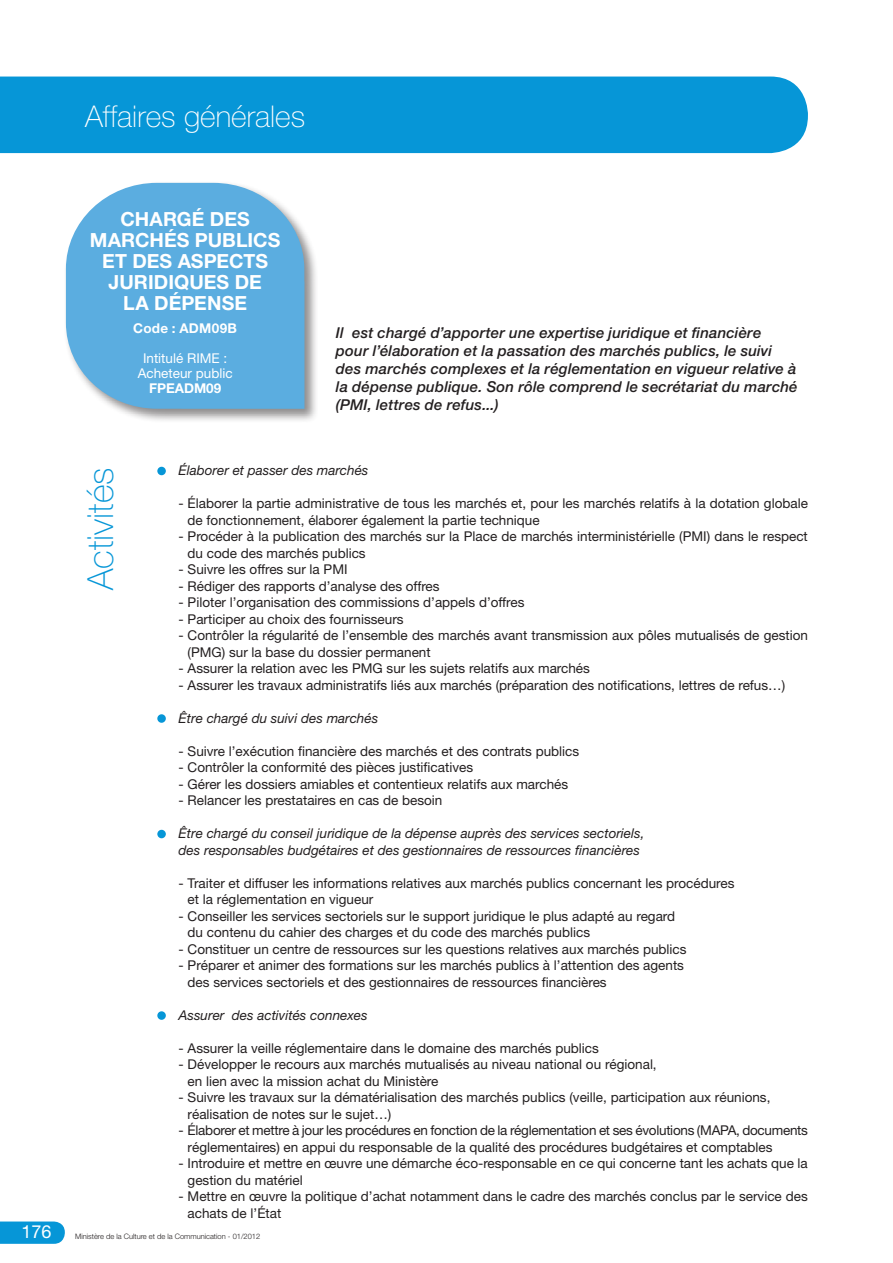
<style>
.page{position:relative;width:893px;height:1263px;background:#fff}
.page>*{position:absolute;margin:0;border:0;box-sizing:border-box;transform-origin:0 0}
.t1{font:100 36px "Helvetica Neue";color:#0696d7}
.t2{font:100 30px "Helvetica Neue";color:#fff}
.t3{font:700 19.5px/21px "Helvetica Neue";letter-spacing:.005em;color:#fff;text-align:center}
.t4{font:18px "Helvetica Neue";color:#fff}
._01_Définition_de_po{font:italic 500 15px/18px "Helvetica Neue";letter-spacing:.01em;color:#231f20}
._02-Texte_courant{font:13.5px/16.5px "Helvetica Neue";color:#231f20}
._02-Texte_courant-2{font:italic 13.5px/16.5px "Helvetica Neue";color:#231f20}
._02-Texte_courant-3{font:13.5px/16.5px "Helvetica Neue";letter-spacing:-.02em;color:#231f20}
.t5{font:13.5px "Helvetica Neue";color:#fff}
.t6{font:700 13.5px "Helvetica Neue";letter-spacing:.01em;color:#fff}
.t7{font:300 7.5px "Helvetica Neue";color:#231f20}
</style>
<div class="page">
<div style="left:0;top:77px;width:808px;height:76px;background:#0696d7"></div>
<div style="left:64px;top:181px;width:255px;height:242px;background:#231f20;opacity:.5"></div>
<svg style="left:66px;top:183px;width:238px;height:226px;background:#69b3e2"></svg>
<svg style="left:0;top:1221px;width:65px;height:23px"></svg>
<div style="left:157px;top:467px;width:9px;height:8px;background:#0696d7;border-radius:50%"></div>
<div style="left:157px;top:714px;width:9px;height:9px;background:#0696d7;border-radius:50%"></div>
<div style="left:157px;top:830px;width:9px;height:8px;background:#0696d7;border-radius:50%"></div>
<div style="left:157px;top:1011px;width:9px;height:9px;background:#0696d7;border-radius:50%"></div>
<p class="t2" style="left:85px;top:99px;width:222px">Affaires générales</p>
<p class="t3" style="left:90px;top:208px;width:192px">CHARGÉ DES<br>MARCHÉS PUBLICS<br>ET DES ASPECTS<br>JURIDIQUES DE<br>LA DÉPENSE</p>
<p class="t6" style="left:133px;top:320px;width:105px">Code : ADM09B</p>
<p class="t5" style="left:143px;top:350px;width:86px">Intitulé RIME :</p>
<p class="t5" style="left:138px;top:365px;width:96px">Acheteur public</p>
<p class="t6" style="left:149px;top:380px;width:74px">FPEADM09</p>
<p class="_01_Définition_de_po" style="left:336px;top:324px;width:463px">Il est chargé d’apporter une expertise juridique et financière pour l’élaboration et la passation des marchés publics, le suivi des marchés complexes et la réglementation en vigueur relative à la dépense publique. Son rôle comprend le secrétariat du marché (PMI, lettres de refus...)</p>
<p class="t1" style="left:80px;top:590px;width:124px;rotate:-90deg">Activités</p>
<p class="_02-Texte_courant-2" style="left:179px;top:462px;width:191px">Élaborer et passer des marchés</p>
<p class="_02-Texte_courant" style="left:188px;top:495px;width:622px;text-indent:-9px">- Élaborer la partie administrative de tous les marchés et, pour les marchés relatifs à la dotation globale de fonctionnement, élaborer également la partie technique</p>
<p class="_02-Texte_courant" style="left:188px;top:528px;width:622px;text-indent:-9px">- Procéder à la publication des marchés sur la Place de marchés interministérielle (PMI) dans le respect du code des marchés publics</p>
<p class="_02-Texte_courant" style="left:179px;top:561px;width:171px">- Suivre les offres sur la PMI</p>
<p class="_02-Texte_courant" style="left:179px;top:577px;width:263px">- Rédiger des rapports d’analyse des offres</p>
<p class="_02-Texte_courant" style="left:179px;top:594px;width:347px">- Piloter l’organisation des commissions d’appels d’offres</p>
<p class="_02-Texte_courant" style="left:179px;top:610px;width:227px">- Participer au choix des fournisseurs</p>
<p class="_02-Texte_courant" style="left:188px;top:627px;width:622px;text-indent:-9px">- Contrôler la régularité de l’ensemble des marchés avant transmission aux pôles mutualisés de gestion (PMG) sur la base du dossier permanent</p>
<p class="_02-Texte_courant" style="left:179px;top:660px;width:413px">- Assurer la relation avec les PMG sur les sujets relatifs aux marchés</p>
<p class="_02-Texte_courant" style="left:179px;top:676px;width:608px">- Assurer les travaux administratifs liés aux marchés (préparation des notifications, lettres de refus…)</p>
<p class="_02-Texte_courant-2" style="left:179px;top:709px;width:201px">Être chargé du suivi des marchés</p>
<p class="_02-Texte_courant" style="left:179px;top:742px;width:402px">- Suivre l’exécution financière des marchés et des contrats publics</p>
<p class="_02-Texte_courant" style="left:179px;top:759px;width:296px">- Contrôler la conformité des pièces justificatives</p>
<p class="_02-Texte_courant" style="left:179px;top:775px;width:391px">- Gérer les dossiers amiables et contentieux relatifs aux marchés</p>
<p class="_02-Texte_courant" style="left:179px;top:792px;width:265px">- Relancer les prestataires en cas de besoin</p>
<p class="_02-Texte_courant-2" style="left:179px;top:825px;width:467px">Être chargé du conseil juridique de la dépense auprès des services sectoriels, des responsables budgétaires et des gestionnaires de ressources financières</p>
<p class="_02-Texte_courant" style="left:188px;top:874px;width:548px;text-indent:-9px">- Traiter et diffuser les informations relatives aux marchés publics concernant les procédures et la réglementation en vigueur</p>
<p class="_02-Texte_courant" style="left:188px;top:907px;width:489px;text-indent:-9px">- Conseiller les services sectoriels sur le support juridique le plus adapté au regard du contenu du cahier des charges et du code des marchés publics</p>
<p class="_02-Texte_courant" style="left:179px;top:940px;width:509px">- Constituer un centre de ressources sur les questions relatives aux marchés publics</p>
<p class="_02-Texte_courant" style="left:188px;top:957px;width:498px;text-indent:-9px">- Préparer et animer des formations sur les marchés publics à l’attention des agents des services sectoriels et des gestionnaires de ressources financières</p>
<p class="_02-Texte_courant-2" style="left:179px;top:1006px;width:191px">Assurer des activités connexes</p>
<p class="_02-Texte_courant" style="left:179px;top:1039px;width:422px">- Assurer la veille réglementaire dans le domaine des marchés publics</p>
<p class="_02-Texte_courant" style="left:188px;top:1056px;width:471px;text-indent:-9px">- Développer le recours aux marchés mutualisés au niveau national ou régional, en lien avec la mission achat du Ministère</p>
<p class="_02-Texte_courant" style="left:188px;top:1089px;width:584px;text-indent:-9px">- Suivre les travaux sur la dématérialisation des marchés publics (veille, participation aux réunions, réalisation de notes sur le sujet…)</p>
<p class="_02-Texte_courant-3" style="left:188px;top:1122px;width:622px;text-indent:-9px">- Élaborer et mettre à jour les procédures en fonction de la réglementation et ses évolutions (MAPA, documents réglementaires) en appui du responsable de la qualité des procédures budgétaires et comptables</p>
<p class="_02-Texte_courant" style="left:188px;top:1155px;width:622px;text-indent:-9px">- Introduire et mettre en œuvre une démarche éco-responsable en ce qui concerne tant les achats que la gestion du matériel</p>
<p class="_02-Texte_courant" style="left:188px;top:1188px;width:622px;text-indent:-9px">- Mettre en œuvre la politique d’achat notamment dans le cadre des marchés conclus par le service des achats de l’État</p>
<p class="t4" style="left:21px;top:1221px;width:32px">176</p>
<p class="t7" style="left:75px;top:1231px;width:187px">Ministère de la Culture et de la Communication - 01/2012</p>
</div>
